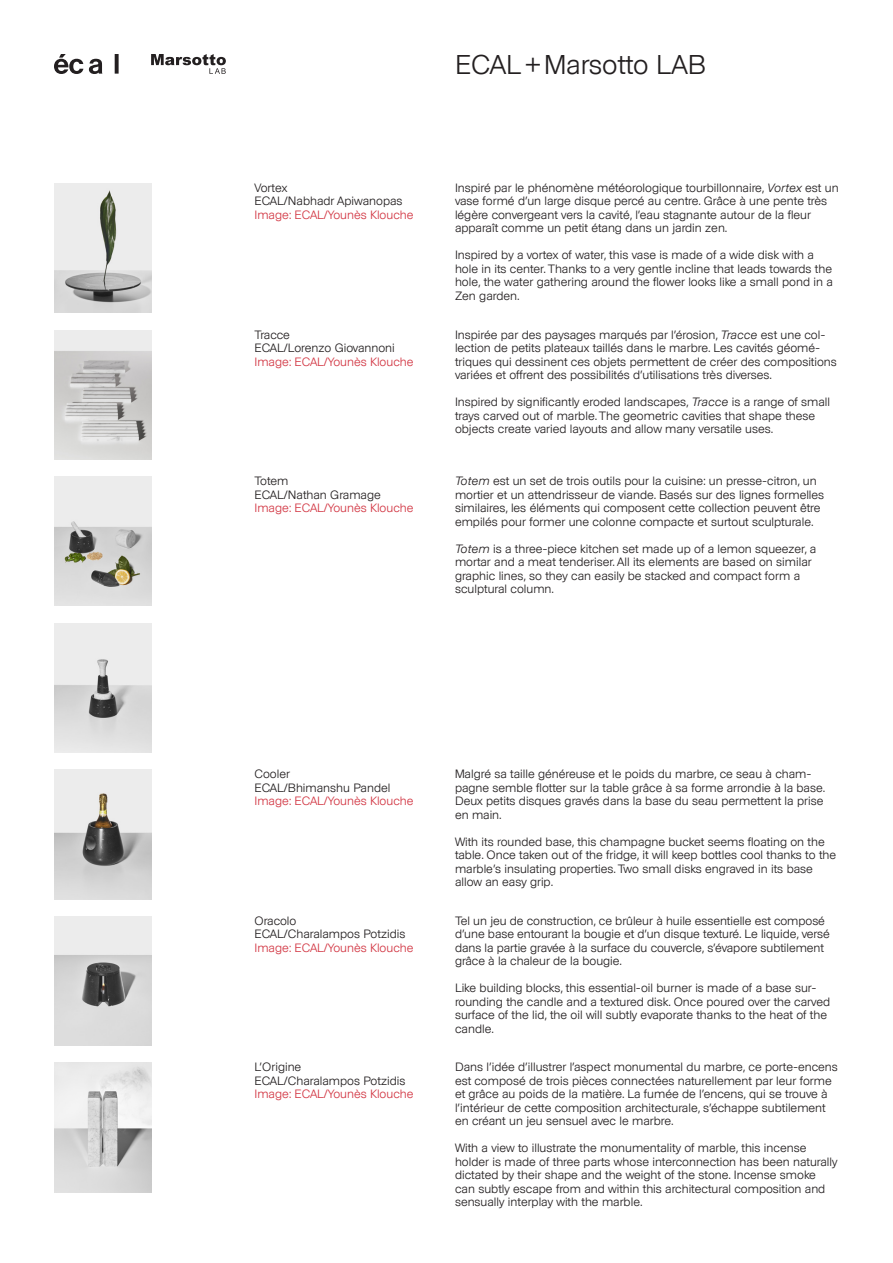
<style>
.page{position:relative;width:893px;height:1263px;background:#fff}
.page>*{position:absolute;margin:0;border:0;box-sizing:border-box;transform-origin:0 0}
.t1{font:300 27px "Renens";color:#231f20}
.fr{font:300 12px/13.5px "Renens";color:#231f20}
.uk{font:300 12px/13.5px "Renens";color:#231f20}
.SOUS_TITRE{font:300 12px "Renens";color:#231f20}
.SOUS_TITRE-2{font:300 12px "Renens";color:#d23643}
.s1{font-style:italic}
</style>
<div class="page">
<svg style="left:54px;top:54px;width:65px;height:20px"></svg>
<svg style="left:151px;top:54px;width:75px;height:20px"></svg>
<img style="left:54px;top:330px;width:97px;height:129px">
<img style="left:54px;top:476px;width:97px;height:130px">
<img style="left:54px;top:623px;width:97px;height:129px">
<img style="left:54px;top:769px;width:97px;height:130px">
<img style="left:54px;top:1062px;width:97px;height:130px">
<img style="left:54px;top:916px;width:97px;height:129px">
<img style="left:54px;top:183px;width:97px;height:130px">
<h1 class="t1" style="left:455px;top:48px;width:252px">ECAL+Marsotto LAB</h1>
<p class="SOUS_TITRE" style="left:254px;top:181px;width:34px">Vortex</p>
<p class="SOUS_TITRE" style="left:254px;top:194px;width:150px">ECAL/Nabhadr Apiwanopas</p>
<p class="SOUS_TITRE-2" style="left:254px;top:208px;width:160px">Image: ECAL/Younès Klouche</p>
<p class="uk" style="left:455px;top:181px;width:385px">Inspiré par le phénomène météorologique tourbillonnaire, <span class="s1">Vortex</span> est un vase formé d’un large disque percé au centre. Grâce à une pente très légère convergeant vers la cavité, l’eau stagnante autour de la fleur apparaît comme un petit étang dans un jardin zen.</p>
<p class="uk" style="left:455px;top:248px;width:379px">Inspired by a vortex of water, this vase is made of a wide disk with a hole in its center. Thanks to a very gentle incline that leads towards the hole, the water gathering around the flower looks like a small pond in a Zen garden.</p>
<p class="SOUS_TITRE" style="left:254px;top:327px;width:37px">Tracce</p>
<p class="SOUS_TITRE" style="left:254px;top:341px;width:142px">ECAL/Lorenzo Giovannoni</p>
<p class="SOUS_TITRE-2" style="left:254px;top:354px;width:160px">Image: ECAL/Younès Klouche</p>
<p class="fr" style="left:455px;top:327px;width:383px">Inspirée par des paysages marqués par l’érosion, <span class="s1">Tracce</span> est une col&shy;lection de petits plateaux taillés dans le marbre. Les cavités géomé&shy;triques qui dessinent ces objets permettent de créer des compositions variées et offrent des possibilités d’utilisations très diverses.</p>
<p class="fr" style="left:455px;top:395px;width:377px">Inspired by significantly eroded landscapes, <span class="s1">Tracce</span> is a range of small trays carved out of marble. The geometric cavities that shape these objects create varied layouts and allow many versatile uses.</p>
<p class="SOUS_TITRE" style="left:254px;top:474px;width:36px">Totem</p>
<p class="SOUS_TITRE" style="left:254px;top:487px;width:128px">ECAL/Nathan Gramage</p>
<p class="SOUS_TITRE-2" style="left:254px;top:501px;width:160px">Image: ECAL/Younès Klouche</p>
<p class="fr" style="left:455px;top:474px;width:371px"><span class="s1">Totem</span> est un set de trois outils pour la cuisine: un presse-citron, un mortier et un attendrisseur de viande. Basés sur des lignes formelles similaires, les éléments qui composent cette collection peuvent être empilés pour former une colonne compacte et surtout sculpturale.</p>
<p class="fr" style="left:455px;top:541px;width:363px"><span class="s1">Totem</span> is a three-piece kitchen set made up of a lemon squeezer, a mortar and a meat tenderiser. All its elements are based on similar graphic lines, so they can easily be stacked and compact form a sculptural column.</p>
<p class="SOUS_TITRE" style="left:254px;top:767px;width:37px">Cooler</p>
<p class="SOUS_TITRE" style="left:254px;top:780px;width:137px">ECAL/Bhimanshu Pandel</p>
<p class="SOUS_TITRE-2" style="left:254px;top:794px;width:160px">Image: ECAL/Younès Klouche</p>
<p class="fr" style="left:455px;top:767px;width:372px">Malgré sa taille généreuse et le poids du marbre, ce seau à cham&shy;pagne semble flotter sur la table grâce à sa forme arrondie à la base.<br>Deux petits disques gravés dans la base du seau permettent la prise en main.</p>
<p class="fr" style="left:455px;top:834px;width:383px">With its rounded base, this champagne bucket seems floating on the table. Once taken out of the fridge, it will keep bottles cool thanks to the marble’s insulating properties. Two small disks engraved in its base allow an easy grip.</p>
<p class="SOUS_TITRE" style="left:254px;top:913px;width:43px">Oracolo</p>
<p class="SOUS_TITRE" style="left:254px;top:927px;width:152px">ECAL/Charalampos Potzidis</p>
<p class="SOUS_TITRE-2" style="left:254px;top:940px;width:160px">Image: ECAL/Younès Klouche</p>
<p class="fr" style="left:455px;top:913px;width:376px">Tel un jeu de construction, ce brûleur à huile essentielle est composé d’une base entourant la bougie et d’un disque texturé. Le liquide, versé dans la partie gravée à la surface du couvercle, s’évapore subtilement grâce à la chaleur de la bougie.</p>
<p class="fr" style="left:455px;top:981px;width:377px">Like building blocks, this essential-oil burner is made of a base sur&shy;rounding the candle and a textured disk. Once poured over the carved surface of the lid, the oil will subtly evaporate thanks to the heat of the candle.</p>
<p class="SOUS_TITRE" style="left:254px;top:1060px;width:48px">L’Origine</p>
<p class="SOUS_TITRE" style="left:254px;top:1073px;width:152px">ECAL/Charalampos Potzidis</p>
<p class="SOUS_TITRE-2" style="left:254px;top:1087px;width:160px">Image: ECAL/Younès Klouche</p>
<p class="fr" style="left:455px;top:1060px;width:384px">Dans l’idée d’illustrer l’aspect monumental du marbre, ce porte-encens est composé de trois pièces connectées naturellement par leur forme et grâce au poids de la matière. La fumée de l’encens, qui se trouve à l’intérieur de cette composition architecturale, s’échappe subtilement en créant un jeu sensuel avec le marbre.</p>
<p class="fr" style="left:455px;top:1141px;width:384px">With a view to illustrate the monumentality of marble, this incense holder is made of three parts whose interconnection has been naturally dictated by their shape and the weight of the stone. Incense smoke can subtly escape from and within this architectural composition and sensually interplay with the marble.</p>
</div>
